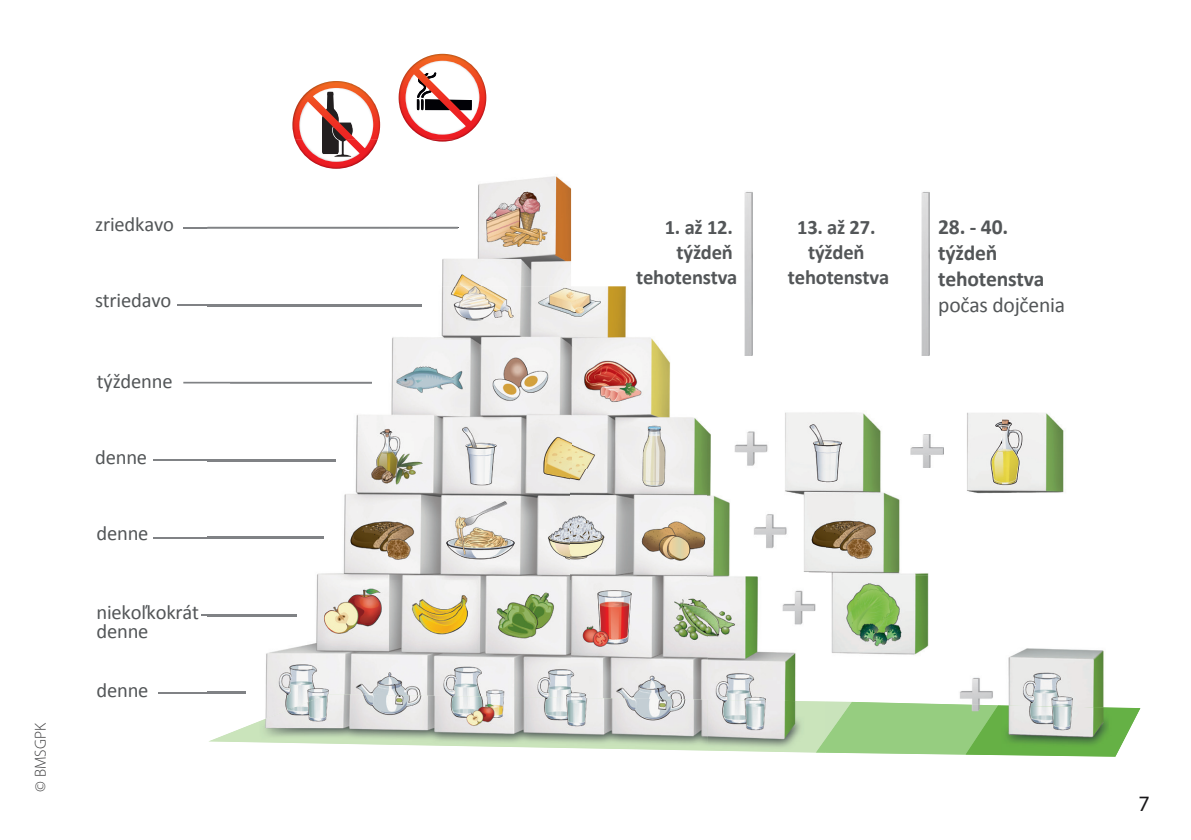
<style>
.page{position:relative;width:1191px;height:840px;background:#fff}
.page>*{position:absolute;margin:0;border:0;box-sizing:border-box;transform-origin:0 0}
.t1{font:22px "Myriad Pro";color:#181719}
.t2{font:700 21.6px/25.8px "Calibri";letter-spacing:-.01em;color:#535658}
.t3{font:21.6px "Calibri";letter-spacing:-.01em;color:#535658}
.t4{font:20.6px/19.6px "Calibri";letter-spacing:-.01em;color:#535658}
.t5{font:700 20.6px/24.6px "Calibri";letter-spacing:-.01em;color:#535658;text-align:right}
.t6{font:300 16px "Myriad Pro";color:#3e3e3f}
</style>
<div class="page">
<hr style="left:183px;top:227px;width:275px;height:1px;background:#808285">
<hr style="left:177px;top:304px;width:244px;height:2px;background:#808285">
<hr style="left:153px;top:459px;width:182px;height:2px;background:#808285">
<hr style="left:153px;top:536px;width:170px;height:2px;background:#808285">
<hr style="left:201px;top:614px;width:95px;height:1px;background:#808285">
<hr style="left:158px;top:691px;width:87px;height:2px;background:#808285">
<img style="left:825px;top:412px;width:119px;height:243px">
<img style="left:910px;top:434px;width:33px;height:33px">
<img style="left:967px;top:412px;width:97px;height:82px">
<img style="left:921px;top:191px;width:9px;height:164px">
<img style="left:398px;top:93px;width:78px;height:47px">
<svg style="left:399px;top:54px;width:87px;height:72px"></svg>
<img style="left:419px;top:61px;width:59px;height:27px">
<img style="left:1008px;top:648px;width:133px;height:109px">
<img style="left:931px;top:610px;width:62px;height:83px">
<img style="left:207px;top:141px;width:364px;height:438px">
<img style="left:571px;top:286px;width:137px;height:183px">
<img style="left:571px;top:469px;width:137px;height:184px">
<img style="left:207px;top:579px;width:182px;height:115px">
<img style="left:389px;top:579px;width:182px;height:114px">
<img style="left:571px;top:653px;width:137px;height:40px">
<img style="left:207px;top:227px;width:251px;height:1px">
<img style="left:207px;top:304px;width:214px;height:2px">
<img style="left:207px;top:459px;width:128px;height:2px">
<img style="left:207px;top:536px;width:116px;height:2px">
<img style="left:207px;top:614px;width:89px;height:1px">
<img style="left:207px;top:691px;width:38px;height:2px">
<img style="left:183px;top:381px;width:189px;height:2px">
<img style="left:708px;top:412px;width:117px;height:281px">
<svg style="left:208px;top:693px;width:932px;height:63px"></svg>
<img style="left:744px;top:191px;width:9px;height:164px">
<img style="left:666px;top:287px;width:42px;height:14px">
<svg style="left:431px;top:140px;width:23px;height:1px"></svg>
<img style="left:295px;top:157px;width:82px;height:12px">
<img style="left:302px;top:157px;width:68px;height:5px">
<img style="left:313px;top:162px;width:47px;height:7px">
<svg style="left:292px;top:81px;width:89px;height:76px"></svg>
<p class="t6" style="left:31px;top:791px;width:70px;rotate:-90deg">© BMSGPK</p>
<p class="t4" style="left:95px;top:214px;width:80px">zriedkavo</p>
<p class="t4" style="left:95px;top:290px;width:78px">striedavo</p>
<p class="t4" style="left:97px;top:371px;width:77px">týždenne</p>
<p class="t4" style="left:95px;top:447px;width:54px">denne</p>
<p class="t4" style="left:96px;top:523px;width:54px">denne</p>
<p class="t4" style="left:96px;top:602px;width:104px">niekoľkokrát denne</p>
<p class="t4" style="left:96px;top:679px;width:54px">denne</p>
<p class="t5" style="left:636px;top:215px;width:103px">1. až 12. týždeň tehotenstva</p>
<p class="t5" style="left:788px;top:215px;width:103px;text-align:center">13. až 27. týždeň tehotenstva</p>
<p class="t2" style="left:938px;top:214px;width:108px">28. - 40. týždeň tehotenstva</p>
<p class="t3" style="left:938px;top:291px;width:128px">počas dojčenia</p>
<p class="t1" style="left:1138px;top:789px;width:13px">7</p>
</div>
